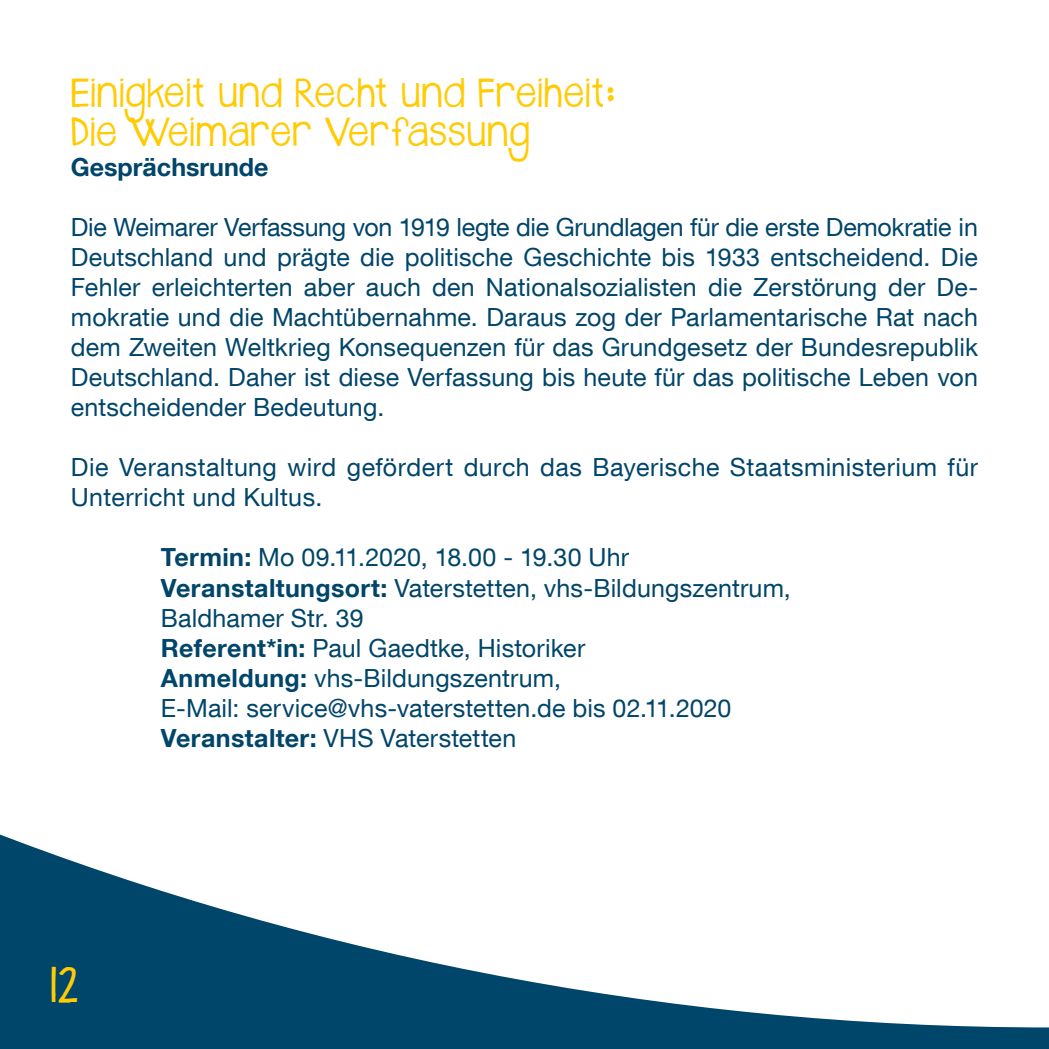
<style>
.page{position:relative;width:1049px;height:1049px;background:#fff}
.page>*{position:absolute;margin:0;border:0;box-sizing:border-box;transform-origin:0 0}
.t1{font:40px "Janda Safeand Sound Solid";color:#ffcb05}
.t2{font:32.5px/39px "Janda Safeand Sound Solid";letter-spacing:.025em;color:#ffcb05}
.t3{font:25px/30px "Helvetica Neue LT Com";letter-spacing:.01em;color:#00456a}
.t4{font:700 25px "Helvetica Neue LT Com";color:#00456a}
.s1{font-weight:700}
</style>
<div class="page">
<svg style="left:0;top:834px;width:1049px;height:215px"></svg>
<h2 class="t2" style="left:71px;top:78px;width:548px">Einigkeit und Recht und Freiheit:<br>Die Weimarer Verfassung</h2>
<p class="t4" style="left:71px;top:152px;width:199px">Gesprächsrunde</p>
<p class="t3" style="left:71px;top:212px;width:909px;text-align:justify">Die Weimarer Verfassung von 1919 legte die Grundlagen für die erste Demokratie in Deutschland und prägte die politische Geschichte bis 1933 entscheidend. Die Fehler erleichterten aber auch den Nationalsozialisten die Zerstörung der De&shy;mokratie und die Machtübernahme. Daraus zog der Parlamentarische Rat nach dem Zweiten Weltkrieg Konsequenzen für das Grundgesetz der Bundesrepublik Deutschland. Daher ist diese Verfassung bis heute für das politische Leben von entscheidender Bedeutung.</p>
<p class="t3" style="left:71px;top:452px;width:909px">Die Veranstaltung wird gefördert durch das Bayerische Staatsministerium für<br>Unterricht und Kultus.</p>
<p class="t3" style="left:161px;top:542px;width:631px"><span class="s1">Termin:</span> Mo 09.11.2020, 18.00 - 19.30 Uhr <span class="s1">Veranstaltungsort:</span> Vaterstetten, vhs-Bildungszentrum, Baldhamer Str. 39<br><span class="s1">Referent*in:</span> Paul Gaedtke, Historiker<br><span class="s1">Anmeldung:</span> vhs-Bildungszentrum,<br>E-Mail: service@vhs-vaterstetten.de bis 02.11.2020<br><span class="s1">Veranstalter:</span> VHS Vaterstetten</p>
<h1 class="t1" style="left:50px;top:957px;width:30px">12</h1>
</div>
